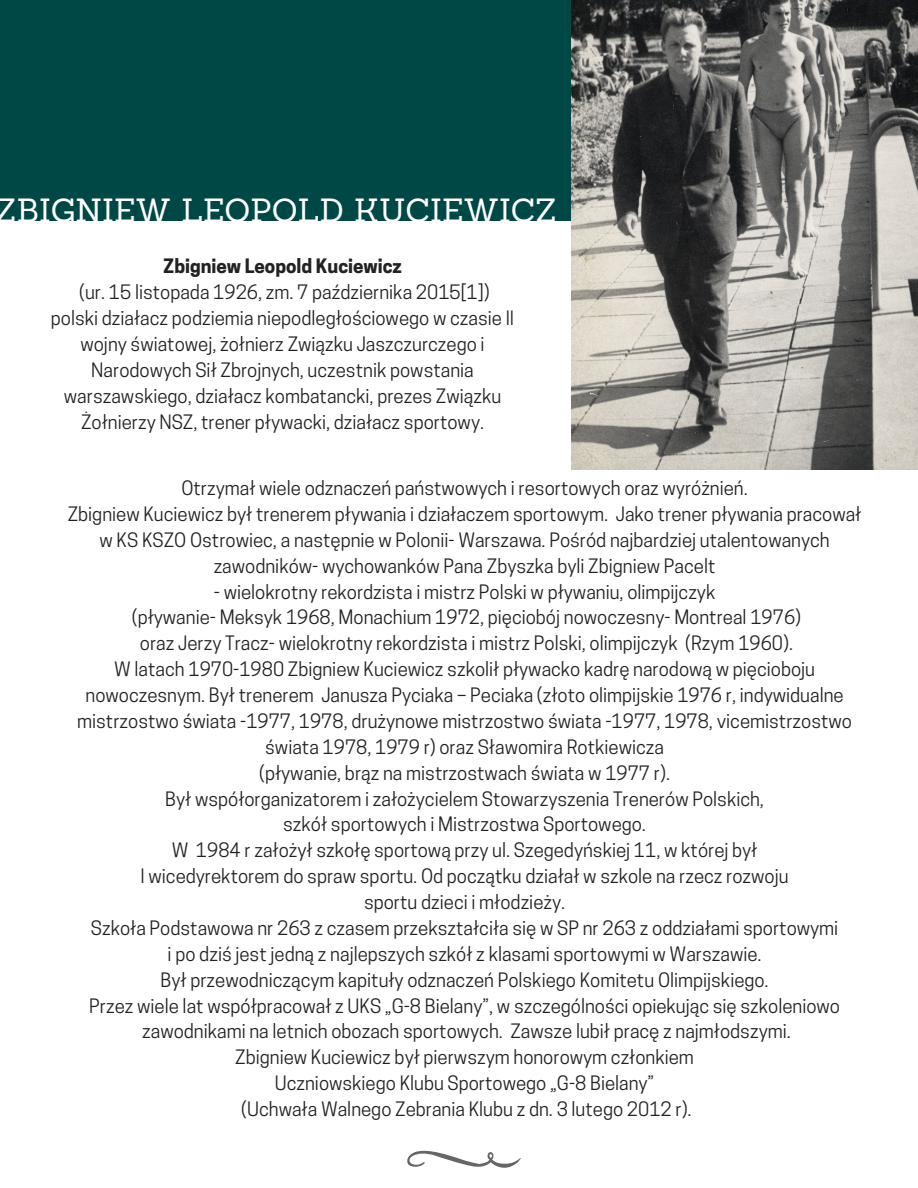
<style>
.page{position:relative;width:918px;height:1188px;background:#fff}
.page>*{position:absolute;margin:0;border:0;box-sizing:border-box;transform-origin:0 0}
.t1{font:32.7px "Sanchez";color:#fff}
.t2{font:18.75px/25.8px "Cooper Hewitt";color:#222;text-align:center}
.t3{font:700 18.75px "Cooper Hewitt";color:#222}
</style>
<div class="page">
<div style="left:0;top:0;width:918px;height:220px;background:#004846"></div>
<img style="left:572px;top:0;width:346px;height:469px">
<svg style="left:407px;top:1151px;width:114px;height:17px"></svg>
<h1 class="t1" style="left:-4px;top:189px;width:562px">ZBIGNIEW LEOPOLD KUCIEWICZ</h1>
<p class="t3" style="left:163px;top:259px;width:240px">Zbigniew Leopold Kuciewicz</p>
<p class="t2" style="left:51px;top:282px;width:465px">(ur. 15 listopada 1926, zm. 7 października 2015[1])<br>polski działacz podziemia niepodległościowego w czasie II wojny światowej, żołnierz Związku Jaszczurczego i Narodowych Sił Zbrojnych, uczestnik powstania warszawskiego, działacz kombatancki, prezes Związku Żołnierzy NSZ, trener pływacki, działacz sportowy.</p>
<p class="t2" style="left:68px;top:477px;width:795px">Otrzymał wiele odznaczeń państwowych i resortowych oraz wyróżnień.<br>Zbigniew Kuciewicz był trenerem pływania i działaczem sportowym. Jako trener pływania pracował w KS KSZO Ostrowiec, a następnie w Polonii- Warszawa. Pośród najbardziej utalentowanych zawodników- wychowanków Pana Zbyszka byli Zbigniew Pacelt</p>
<p class="t2" style="left:77px;top:581px;width:776px">- wielokrotny rekordzista i mistrz Polski w pływaniu, olimpijczyk<br>(pływanie- Meksyk 1968, Monachium 1972, pięciobój nowoczesny- Montreal 1976)<br>oraz Jerzy Tracz- wielokrotny rekordzista i mistrz Polski, olimpijczyk (Rzym 1960).<br>W latach 1970-1980 Zbigniew Kuciewicz szkolił pływacko kadrę narodową w pięcioboju nowoczesnym. Był trenerem Janusza Pyciaka – Peciaka (złoto olimpijskie 1976 r, indywidualne mistrzostwo świata -1977, 1978, drużynowe mistrzostwo świata -1977, 1978, vicemistrzostwo świata 1978, 1979 r) oraz Sławomira Rotkiewicza<br>(pływanie, brąz na mistrzostwach świata w 1977 r).<br>Był współorganizatorem i założycielem Stowarzyszenia Trenerów Polskich,<br>szkół sportowych i Mistrzostwa Sportowego.<br>W 1984 r założył szkołę sportową przy ul. Szegedyńskiej 11, w której był<br>I wicedyrektorem do spraw sportu. Od początku działał w szkole na rzecz rozwoju<br>sportu dzieci i młodzieży.<br>Szkoła Podstawowa nr 263 z czasem przekształciła się w SP nr 263 z oddziałami sportowymi<br>i po dziś jest jedną z najlepszych szkół z klasami sportowymi w Warszawie.<br>Był przewodniczącym kapituły odznaczeń Polskiego Komitetu Olimpijskiego.<br>Przez wiele lat współpracował z UKS „G-8 Bielany”, w szczególności opiekując się szkoleniowo zawodnikami na letnich obozach sportowych. Zawsze lubił pracę z najmłodszymi.<br>Zbigniew Kuciewicz był pierwszym honorowym członkiem<br>Uczniowskiego Klubu Sportowego „G-8 Bielany”<br>(Uchwała Walnego Zebrania Klubu z dn. 3 lutego 2012 r).</p>
</div>
